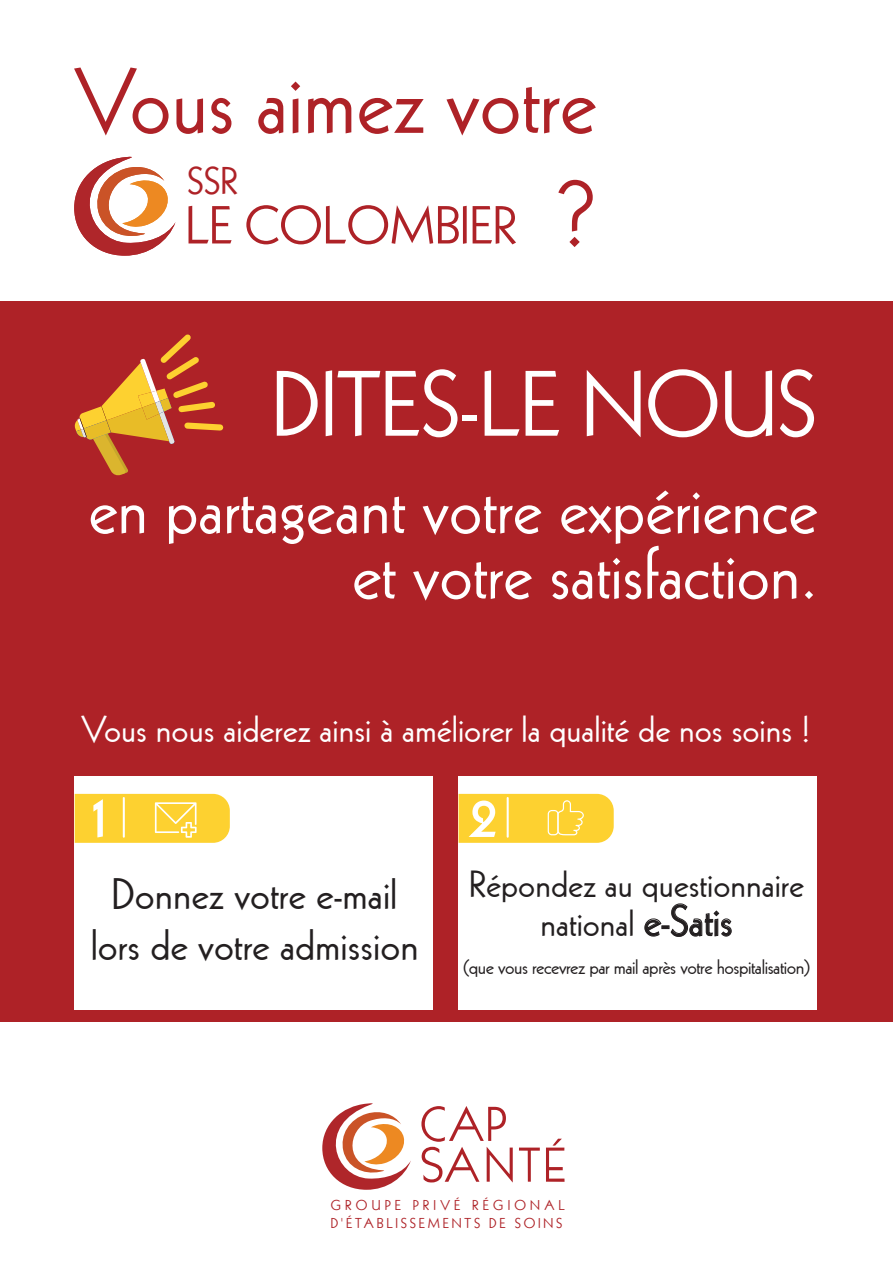
<style>
.page{position:relative;width:893px;height:1263px;background:#fff}
.page>*{position:absolute;margin:0;border:0;box-sizing:border-box;transform-origin:0 0}
.t1{font:90px "Kabel";color:#ae2227}
.t2{font:90px "Kabel";color:#fff}
.t3{font:88.95px "Kabel";color:#ae2227}
.t4{font:71.55px/65.4px "Kabel";color:#fff;text-align:right}
.t5{font:53.25px "Kabel";color:#fff}
.t6{font:51.9px "Kabel";color:#ae2227}
.t7{font:42.9px/51.6px "Kabel";color:#231f20;text-align:center}
.t8{font:37.65px "Kabel";color:#ae2227}
.t9{font:36.75px "Kabel";color:#fff}
.t10{font:36.75px/38.8px "Kabel";color:#231f20;text-align:center}
.t11{font:20.4px "Kabel";letter-spacing:-.02em;color:#231f20}
.t12{font:13.95px/18.1px "Kabel";letter-spacing:.2em;color:#ae2227}
.s1{font-size:42.9px}
</style>
<div class="page">
<div style="left:0;top:302px;width:893px;height:720px;background:#ae2227"></div>
<svg style="left:322px;top:1103px;width:89px;height:87px"></svg>
<svg style="left:519px;top:1147px;width:21px;height:35px"></svg>
<svg style="left:546px;top:1139px;width:19px;height:43px"></svg>
<svg style="left:421px;top:1106px;width:92px;height:76px"></svg>
<svg style="left:74px;top:334px;width:150px;height:142px"></svg>
<div style="left:75px;top:776px;width:358px;height:234px;background:#fff"></div>
<div style="left:459px;top:776px;width:358px;height:234px;background:#fff"></div>
<svg style="left:644px;top:903px;width:88px;height:34px"></svg>
<svg style="left:75px;top:794px;width:155px;height:49px;background:#fdd543"></svg>
<hr style="left:123px;top:798px;width:2px;height:39px;background:#fff">
<svg style="left:459px;top:794px;width:155px;height:49px;background:#fdd546"></svg>
<svg style="left:74px;top:156px;width:101px;height:100px"></svg>
<h1 class="t1" style="left:75px;top:49px;width:523px">Vous aimez votre</h1>
<p class="t8" style="left:187px;top:159px;width:52px">SSR</p>
<h3 class="t6" style="left:185px;top:195px;width:333px">LE COLOMBIER</h3>
<h2 class="t3" style="left:556px;top:162px;width:41px">?</h2>
<h1 class="t2" style="left:272px;top:352px;width:546px">DITES-LE NOUS</h1>
<h3 class="t4" style="left:88px;top:476px;width:731px">en partageant votre expérience et votre satisfaction.</h3>
<p class="t9" style="left:82px;top:707px;width:731px">Vous nous aiderez ainsi à améliorer la qualité de nos soins !</p>
<h3 class="t5" style="left:93px;top:786px;width:15px">1</h3>
<h3 class="t5" style="left:471px;top:786px;width:27px">2</h3>
<p class="t7" style="left:91px;top:868px;width:329px">Donnez votre e-mail lors de votre admission</p>
<p class="t10" style="left:469px;top:865px;width:336px">Répondez au questionnaire national <span class="s1">e-Satis</span></p>
<p class="t11" style="left:462px;top:955px;width:350px">(que vous recevrez par mail après votre hospitalisation)</p>
<p class="t12" style="left:331px;top:1196px;width:236px">GROUPE PRIVÉ RÉGIONAL<br>D'ÉTABLISSEMENTS DE SOINS</p>
</div>
